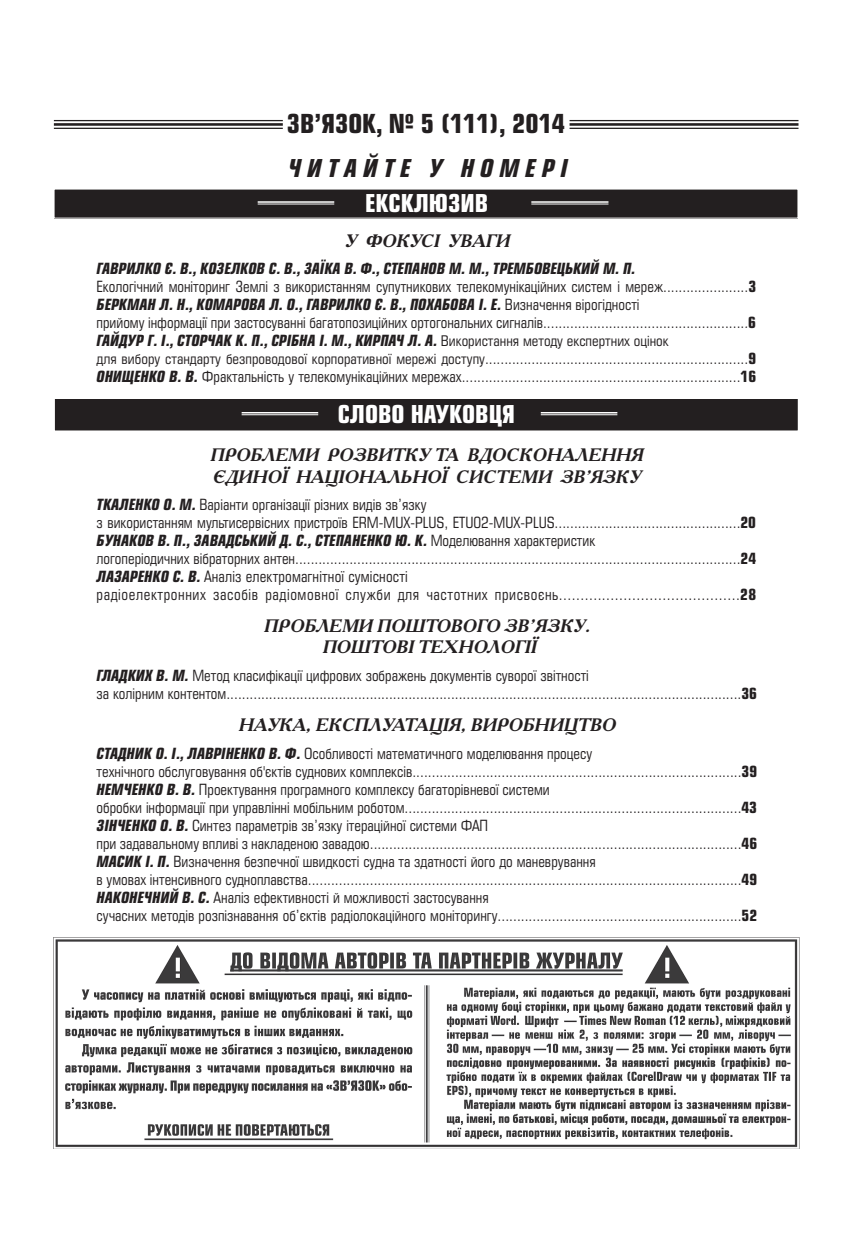
<style>
.page{position:relative;width:851px;height:1234px;background:#fff}
.page>*{position:absolute;margin:0;border:0;box-sizing:border-box;transform-origin:0 0}
.t1{font:700 25.5px "Europe Cond";color:#231f20}
.t2{font:700 24px "Europe Cond";color:#fff}
.t3{font:italic 700 24px "Europe Cond";color:#231f20}
.t4{font:italic 700 18px/21.6px "Academy C";color:#231f20}
.t5{font:15.3px/18px "Europe Cond";letter-spacing:.04em;color:#231f20}
.t6{font:15px/18px "Europe Cond";color:#231f20}
.t7{font:italic 700 15px "Europe Cond";color:#231f20}
.t8{font:14.25px "Europe Cond";color:#231f20;scale:1.05 1}
.s1{font-weight:700;font-style:italic}
.s2{font-weight:700}
.s3{font-style:italic}
.s4{font-weight:700;font-style:italic;font-size:15px}
.s5{font-size:14.25px}
.s6{font-size:15px}
.s7{font-weight:700;font-size:15px}
</style>
<div class="page">
<div style="left:54px;top:189px;width:743px;height:29px;background:#231f20"></div>
<hr style="left:258px;top:201px;width:76px;height:2px;background:#fff">
<hr style="left:258px;top:204px;width:76px;height:1px;background:#fff">
<hr style="left:531px;top:201px;width:77px;height:2px;background:#fff">
<hr style="left:531px;top:204px;width:77px;height:1px;background:#fff">
<div style="left:54px;top:398px;width:744px;height:33px;background:#231f20"></div>
<div style="left:54px;top:398px;width:744px;height:33px;border:1px solid #fff"></div>
<hr style="left:241px;top:412px;width:77px;height:1px;background:#fff">
<hr style="left:241px;top:414px;width:77px;height:1px;background:#fff">
<hr style="left:540px;top:412px;width:77px;height:1px;background:#fff">
<hr style="left:540px;top:414px;width:77px;height:1px;background:#fff">
<hr style="left:54px;top:120px;width:229px;height:1px;background:#231f20">
<hr style="left:54px;top:123px;width:229px;height:3px;background:#231f20">
<hr style="left:54px;top:128px;width:229px;height:1px;background:#231f20">
<hr style="left:569px;top:120px;width:229px;height:1px;background:#231f20">
<hr style="left:569px;top:123px;width:229px;height:3px;background:#231f20">
<hr style="left:569px;top:128px;width:229px;height:1px;background:#231f20">
<img style="left:53px;top:937px;width:746px;height:210px">
<h1 class="t1" style="left:287px;top:107px;width:279px">ЗВ’ЯЗОК, № 5 (111), 2014</h1>
<h2 class="t3" style="left:286px;top:152px;width:287px">Ч И ТА Й ТЕ У Н О М ЕР І</h2>
<h2 class="t2" style="left:365px;top:188px;width:124px">ЕКСКЛЮЗИВ</h2>
<p class="t4" style="left:344px;top:229px;width:172px">У ФОКУСІ УВАГИ</p>
<p class="t6" style="left:97px;top:259px;width:661px"><span class="s1">Гаврилко Є. В., Козелков С. В., Заїка В. Ф., Степанов М. М., Трембовецький М. П.<br></span>Екологічний моніторинг Землі з використанням супутникових телекомунікаційних систем і мереж......................<span class="s2">3<br></span><span class="s1">Беркман Л. Н., Комарова Л. О., Гаврилко Є. В., Похабова І. Е.</span> Визначення вірогідності<br>прийому інформації при застосуванні багатопозиційних ортогональних сигналів....................................................<span class="s3">.</span><span class="s2">6<br></span><span class="s1">ГАЙДУР Г. І., СТОР ЧАК К. П., СРІБНА</span></p>
<p class="t7" style="left:319px;top:331px;width:46px">І. М., КИРПА</p>
<p class="t8" style="left:396px;top:332px;width:261px"><span class="s4">Ч Л. А.</span> Використання методу експертних оцінок</p>
<p class="t6" style="left:97px;top:349px;width:661px"><span class="s5">для вибору стандарту безпроводової корпоративної мережі доступу</span>....................................................................<span class="s2">9<br></span><span class="s1">ОНИЩЕНКО</span></p>
<p class="t6" style="left:169px;top:367px;width:588px"><span class="s1">В. В.</span> Фрактальність у телекомунікаційних мережах........................................................................<span class="s2">16</span></p>
<h2 class="t2" style="left:338px;top:398px;width:178px">СЛОВО НАУКОВЦЯ</h2>
<p class="t4" style="left:210px;top:443px;width:439px">ПРОБЛЕМИ РОЗВИТКУ ТА ВДОСКОНАЛЕННЯ<br>ЄДИНОЇ НАЦІОНАЛЬНОЇ СИСТЕМИ ЗВ’ЯЗКУ</p>
<p class="t6" style="left:97px;top:495px;width:661px;text-indent:67px"><span class="s1">О. М.</span> Варіанти організації різних видів зв’язку<br>з використанням мультисервісних пристроїв ERM-MUX-PLUS, ETU02-MUX-PLUS................................................<span class="s2">20<br></span><span class="s1">Бунаков В. П., Завадський Д. С., Степаненко Ю. К.</span> Моделювання характеристик<br>логоперіодичних вібраторних антен...................................................................................................................<span class="s2">24<br></span><span class="s1">ЛАЗАРЕНКО</span></p>
<p class="t7" style="left:97px;top:494px;width:9px">ТКАЛЕНКО</p>
<p class="t5" style="left:97px;top:567px;width:661px;text-indent:76px"><span class="s4">С. В.</span> Аналіз електромагнітної сумісності<br>радіоелектронних засобів радіомовної служби для частотних присвоєнь<span class="s6">..........................................</span><span class="s7">28</span></p>
<p class="t4" style="left:263px;top:614px;width:332px;text-align:center">ПРОБЛЕМИ ПОШТОВОГО ЗВ’ЯЗКУ.<br>ПОШТОВІТЕХНОЛОГІЇ</p>
<p class="t7" style="left:97px;top:665px;width:41px">ГЛАДКИХ</p>
<p class="t6" style="left:97px;top:666px;width:661px;text-indent:60px"><span class="s1">В. М.</span> Метод класифікації цифрових зображень документів суворої звітності<br>за колірним контентом.....................................................................................................................................<span class="s2">36</span></p>
<p class="t4" style="left:238px;top:713px;width:383px">НАУКА,ЕКСПЛУАТАЦІЯ,ВИРОБНИЦТВО</p>
<p class="t6" style="left:97px;top:744px;width:662px;text-indent:172px"><span class="s1">В. Ф.</span> Особливості математичного моделювання процесу<br>технічного обслуговування об'єктів суднових комплексів.....................................................................................<span class="s2">39<br></span><span class="s1">НЕМЧЕНКО</span></p>
<p class="t7" style="left:97px;top:743px;width:40px">СТАДНИК</p>
<p class="t7" style="left:156px;top:743px;width:42px">О. І., ЛАВР</p>
<p class="t7" style="left:221px;top:743px;width:14px">ІНЕНКО</p>
<p class="t6" style="left:97px;top:780px;width:662px;text-indent:70px"><span class="s1">В. В.</span> Проектування програмного комплексу багаторівневої системи<br>обробки інформації при управлінні мобільним роботом.......................................................................................<span class="s2">43<br></span><span class="s1">Зінченко О. В.</span> Синтез параметрів зв’язку ітераційної системи ФАП<br>при задавальному впливі з накладеною завадою................................................................................................<span class="s2">46<br></span><span class="s1">МАСИк І. П.</span> Визначення безпечної швидкості судна та здатності його до маневрування<br>в умовах інтенсивного судноплавства................................................................................................................<span class="s2">49<br></span><span class="s1">Наконечний В. С.</span> Аналіз ефективності й можливості застосування<br>сучасних методів розпізнавання об’єктів радіолокаційного моніторингу...............................................................<span class="s2">52</span></p>
</div>
